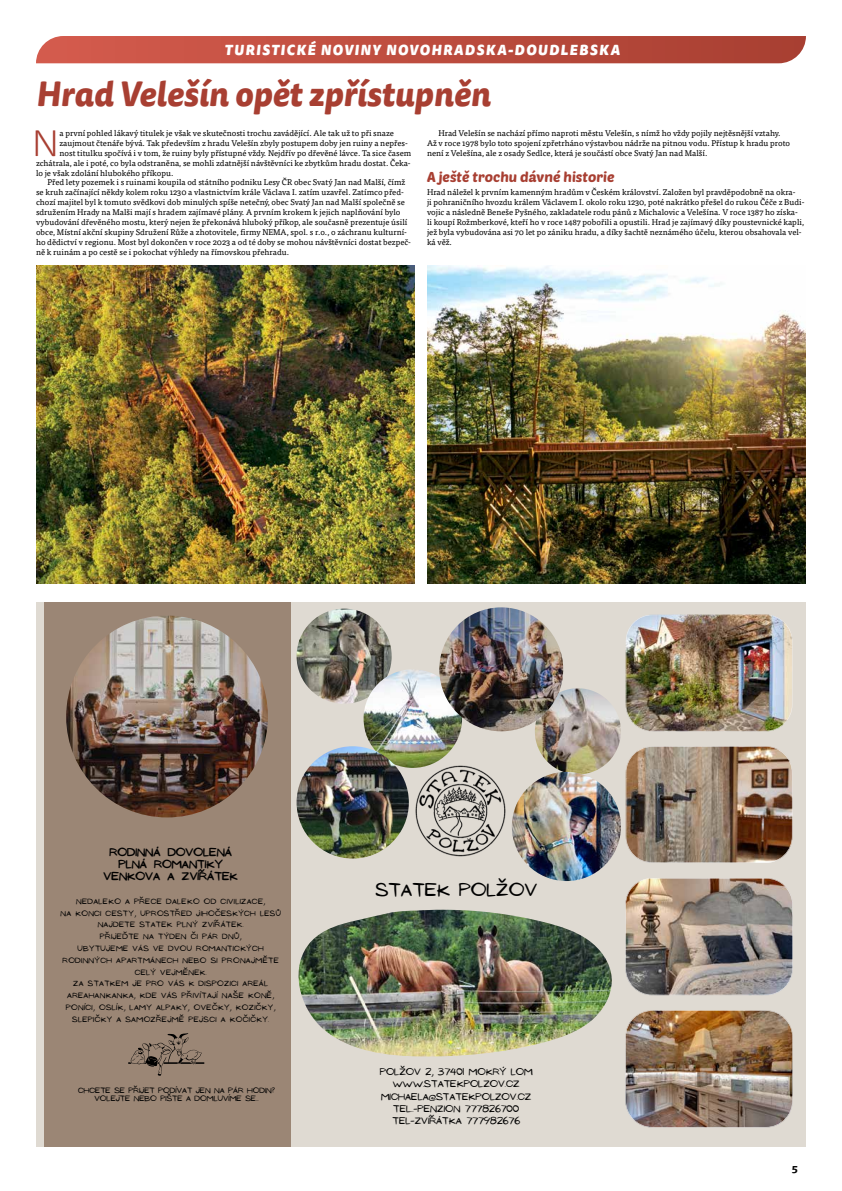
<style>
.page{position:relative;width:842px;height:1191px;background:#fff}
.page>*{position:absolute;margin:0;border:0;box-sizing:border-box;transform-origin:0 0}
.t1{font:300 37.2px "Tisa Sans Pro";color:#a83f32}
.t2{font:italic 800 34px "Tisa Sans Pro";color:#a83f32}
.t3{font:16.9px "NF Ananias Regular";color:#000}
.t4{font:italic 900 14px "Tisa Sans Pro";letter-spacing:.1em;color:#fff}
.t5{font:14px "Poetsen One";color:#a83f32}
.t6{font:700 11px "Tisa Pro";color:#000}
.t7{font:10.4px/12px "NF Ananias Bold";color:#000;text-align:center}
.t8{font:8.9px/12.3px "NF Ananias Regular";color:#000;text-align:center}
.t9{font:8.3px/10px "Tisa Pro";color:#000}
.t10{font:7.1px/11.8px "NF Ananias Regular";letter-spacing:.05em;color:#000;text-align:center}
.t11{font:7.1px/8.3px "NF Ananias Regular";color:#000;text-align:center}
</style>
<div class="page">
<svg style="left:36px;top:36px;width:770px;height:27px;background:#be4f42"></svg>
<img style="left:427px;top:265px;width:379px;height:319px">
<div style="left:36px;top:602px;width:770px;height:544px;background:#dfdad2"></div>
<div style="left:44px;top:602px;width:247px;height:544px;background:#9b8675"></div>
<img style="left:66px;top:615px;width:202px;height:202px;border-radius:101px">
<img style="left:626px;top:614px;width:166px;height:117px">
<img style="left:626px;top:746px;width:166px;height:117px">
<img style="left:415px;top:764px;width:91px;height:93px">
<img style="left:297px;top:608px;width:95px;height:96px;border-radius:47px">
<img style="left:535px;top:688px;width:86px;height:86px;border-radius:43px">
<svg style="left:128px;top:1033px;width:76px;height:42px"></svg>
<img style="left:364px;top:669px;width:98px;height:99px;border-radius:49px">
<img style="left:512px;top:772px;width:109px;height:109px;border-radius:55px">
<img style="left:625px;top:878px;width:168px;height:117px">
<img style="left:625px;top:1010px;width:168px;height:117px">
<img style="left:298px;top:909px;width:314px;height:148px">
<img style="left:297px;top:746px;width:112px;height:112px;border-radius:56px">
<img style="left:439px;top:607px;width:124px;height:124px;border-radius:62px">
<img style="left:36px;top:265px;width:379px;height:318px">
<h3 class="t4" style="left:225px;top:38px;width:397px">TURISTICKÉ NOVINY NOVOHRADSKA-DOUDLEBSKA</h3>
<h2 class="t2" style="left:36px;top:68px;width:456px">Hrad Velešín opět zpřístupněn</h2>
<h1 class="t1" style="left:32px;top:119px;width:29px">N</h1>
<p class="t9" style="left:59px;top:127px;width:336px">a první pohled lákavý titulek je však ve skutečnosti trochu zavádějící. Ale tak už to při snaze</p>
<p class="t9" style="left:427px;top:127px;width:365px;text-indent:11px">Hrad Velešín se nachází přímo naproti městu Velešín, s nímž ho vždy pojily nejtěsnější vztahy.<br>Až v roce 1978 bylo toto spojení zpřetrháno výstavbou nádrže na pitnou vodu. Přístup k hradu proto není z Velešína, ale z osady Sedlce, která je součástí obce Svatý Jan nad Malší.</p>
<h3 class="t5" style="left:427px;top:168px;width:189px">A ještě trochu dávné historie</h3>
<p class="t9" style="left:427px;top:187px;width:379px">Hrad náležel k prvním kamenným hradům v Českém království. Založen byl pravděpodobně na okra-<br>ji pohraničního hvozdu králem Václavem I. okolo roku 1230, poté nakrátko přešel do rukou Čéče z Budi&shy;vojic a následně Beneše Pyšného, zakladatele rodu pánů z Michalovic a Velešína. V roce 1387 ho získa&shy;li koupí Rožmberkové, kteří ho v roce 1487 pobořili a opustili. Hrad je zajímavý díky poustevnické kapli, jež byla vybudována asi 70 let po zániku hradu, a díky šachtě neznámého účelu, kterou obsahovala vel&shy;ká věž.</p>
<p class="t9" style="left:59px;top:137px;width:350px">zaujmout čtenáře bývá. Tak především z hradu Velešín zbyly postupem doby jen ruiny a nepřes-</p>
<p class="t9" style="left:59px;top:147px;width:353px">nost titulku spočívá i v tom, že ruiny byly přístupné vždy. Nejdřív po dřevěné lávce. Ta sice časem</p>
<p class="t9" style="left:36px;top:157px;width:376px">zchátrala, ale i poté, co byla odstraněna, se mohli zdatnější návštěvníci ke zbytkům hradu dostat. Čeka-</p>
<p class="t9" style="left:36px;top:167px;width:139px">lo je však zdolání hlubokého příkopu.</p>
<p class="t9" style="left:47px;top:177px;width:359px">Před lety pozemek i s ruinami koupila od státního podniku Lesy ČR obec Svatý Jan nad Malší, čímž</p>
<p class="t9" style="left:36px;top:187px;width:369px">se kruh začínající někdy kolem roku 1230 a vlastnictvím krále Václava I. zatím uzavřel. Zatímco před-</p>
<p class="t9" style="left:36px;top:197px;width:370px">chozí majitel byl k tomuto svědkovi dob minulých spíše netečný, obec Svatý Jan nad Malší společně se</p>
<p class="t9" style="left:36px;top:207px;width:366px">sdružením Hrady na Malši mají s hradem zajímavé plány. A prvním krokem k jejich naplňování bylo</p>
<p class="t9" style="left:36px;top:217px;width:373px">vybudování dřevěného mostu, který nejen že překonává hluboký příkop, ale současně prezentuje úsilí</p>
<p class="t9" style="left:36px;top:227px;width:373px">obce, Místní akční skupiny Sdružení Růže a zhotovitele, firmy NEMA, spol. s r.o., o záchranu kulturní-</p>
<p class="t9" style="left:36px;top:237px;width:377px">ho dědictví v regionu. Most byl dokončen v roce 2023 a od té doby se mohou návštěvníci dostat bezpeč-</p>
<p class="t9" style="left:36px;top:247px;width:255px">ně k ruinám a po cestě se i pokochat výhledy na římovskou přehradu.</p>
<p class="t7" style="left:104px;top:846px;width:136px">RODINNÁ DOVOLENÁ<br>PLNÁ ROMANTIKY<br>VENKOVA A ZVÍŘÁTEK</p>
<p class="t10" style="left:60px;top:895px;width:222px">NEDALEKO A PŘECE DALEKO OD CIVILIZACE,<br>NA KONCI CESTY, UPROSTŘED JIHOČESKÝCH LESŮ NAJDETE STATEK PLNÝ ZVÍŘÁTEK.<br>PŘIJEĎTE NA TÝDEN ČI PÁR DNŮ,<br>UBYTUJEME VÁS VE DVOU ROMANTICKÝCH RODINNÝCH APARTMÁNECH NEBO SI PRONAJMĚTE CELÝ VEJMĚNEK.<br>ZA STATKEM JE PRO VÁS K DISPOZICI AREÁL AREAHANKANKA, KDE VÁS PŘIVÍTAJÍ NAŠE KONĚ, PONÍCI, OSLÍK, LAMY ALPAKY, OVEČKY, KOZIČKY, SLEPIČKY A SAMOZŘEJMĚ PEJSCI A KOČIČKY.</p>
<p class="t11" style="left:78px;top:1086px;width:198px">CHCETE SE PŘIJET PODÍVAT JEN NA PÁR HODIN?<br>VOLEJTE NEBO PIŠTE A DOMLUVÍME SE...</p>
<h3 class="t3" style="left:375px;top:880px;width:163px">STATEK POLŽOV</h3>
<p class="t8" style="left:380px;top:1065px;width:155px">POLŽOV 2, 37401 MOKRÝ LOM<br>WWW.STATEKPOLZOV.CZ<br>MICHAELA@STATEKPOLZOV.CZ<br>TEL..-PENZION 777826700<br>TEL-ZVÍŘÁTKA 777982676</p>
<h3 class="t6" style="left:792px;top:1159px;width:8px">5</h3>
</div>
